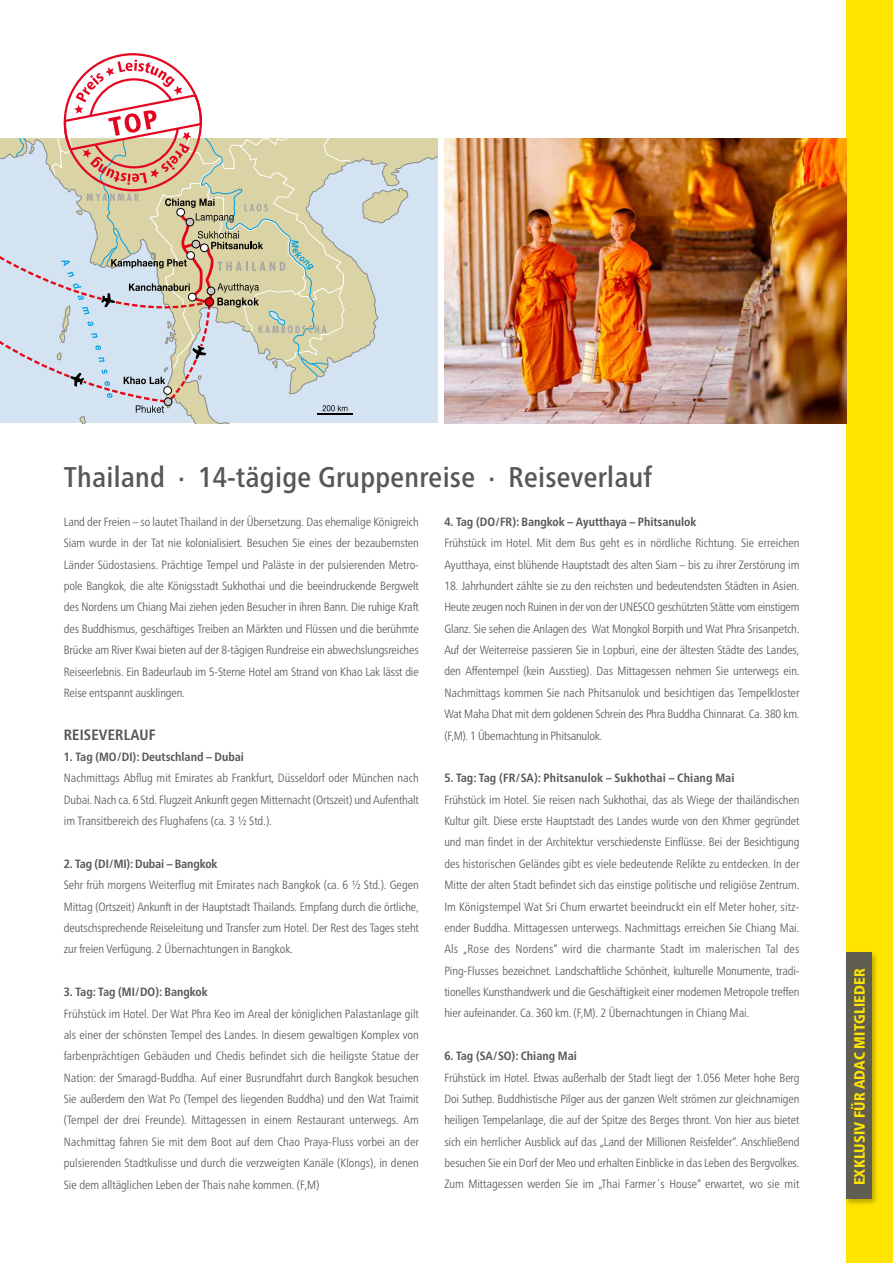
<style>
.page{position:relative;width:893px;height:1263px;background:#fff}
.page>*{position:absolute;margin:0;border:0;box-sizing:border-box;transform-origin:0 0}
.t1{font:500 condensed 28.5px "Frutiger Neue LT Pro";letter-spacing:.01em;color:#575756}
.t2{font:800 condensed 15px "Frutiger Neue LT Pro";letter-spacing:.01em;color:#ffe400}
.t3{font:700 condensed 15px "Frutiger Neue LT Pro";letter-spacing:.01em;color:#575756}
.t4{font:300 condensed 12px/21.3px "Frutiger Neue LT Pro";letter-spacing:-.01em;color:#575756;text-align:justify}
.t5{font:700 condensed 12px "Frutiger Neue LT Pro";color:#575756}
</style>
<div class="page">
<div style="left:846px;top:0;width:47px;height:1263px;background:#ffe400"></div>
<svg style="left:408px;top:139px;width:30px;height:284px;background:#d4e1ea"></svg>
<img style="left:444px;top:138px;width:402px;height:285px">
<div style="left:843px;top:950px;width:36px;height:257px;background:#000;opacity:.3"></div>
<div style="left:846px;top:952px;width:26px;height:247px;background:#5f5e51"></div>
<svg style="left:0;top:60px;width:408px;height:363px"></svg>
<h1 class="t1" style="left:64px;top:461px;width:590px">Thailand ∙ 14-tägige Gruppenreise ∙ Reiseverlauf</h1>
<p class="t4" style="left:64px;top:511px;width:357px">Land der Freien – so lautet Thailand in der Übersetzung. Das ehemalige Königreich Siam wurde in der Tat nie kolonialisiert. Besuchen Sie eines der bezaubernsten Länder Südostasiens. Prächtige Tempel und Paläste in der pulsierenden Metro&shy;pole Bangkok, die alte Königsstadt Sukhothai und die beeindruckende Bergwelt des Nordens um Chiang Mai ziehen jeden Besucher in ihren Bann. Die ruhige Kraft des Buddhismus, geschäftiges Treiben an Märkten und Flüssen und die berühmte Brücke am River Kwai bieten auf der 8-tägigen Rundreise ein abwechslungsreiches Reiseerlebnis. Ein Badeurlaub im 5-Sterne Hotel am Strand von Khao Lak lässt die Reise entspannt ausklingen.</p>
<p class="t3" style="left:64px;top:726px;width:93px">REISEVERLAUF</p>
<p class="t5" style="left:64px;top:750px;width:182px">1. Tag (MO/DI): Deutschland – Dubai</p>
<p class="t4" style="left:64px;top:767px;width:357px">Nachmittags Abflug mit Emirates ab Frankfurt, Düsseldorf oder München nach Dubai. Nach ca. 6 Std. Flugzeit Ankunft gegen Mitternacht (Ortszeit) und Aufenthalt im Transitbereich des Flughafens (ca. 3 ½ Std.).</p>
<p class="t5" style="left:64px;top:857px;width:155px">2. Tag (DI/MI): Dubai – Bangkok</p>
<p class="t4" style="left:64px;top:874px;width:357px">Sehr früh morgens Weiterflug mit Emirates nach Bangkok (ca. 6 ½ Std.). Gegen Mittag (Ortszeit) Ankunft in der Hauptstadt Thailands. Empfang durch die örtliche, deutschsprechende Reiseleitung und Transfer zum Hotel. Der Rest des Tages steht zur freien Verfügung. 2 Übernachtungen in Bangkok.</p>
<p class="t5" style="left:64px;top:985px;width:146px">3. Tag: Tag (MI/DO): Bangkok</p>
<p class="t4" style="left:64px;top:1003px;width:357px">Frühstück im Hotel. Der Wat Phra Keo im Areal der königlichen Palastanlage gilt als einer der schönsten Tempel des Landes. In diesem gewaltigen Komplex von farbenprächtigen Gebäuden und Chedis befindet sich die heiligste Statue der Nation: der Smaragd-Buddha. Auf einer Busrundfahrt durch Bangkok besuchen Sie außerdem den Wat Po (Tempel des liegenden Buddha) und den Wat Traimit (Tempel der drei Freunde). Mittagessen in einem Restaurant unterwegs. Am Nachmittag fahren Sie mit dem Boot auf dem Chao Praya-Fluss vorbei an der pulsierenden Stadtkulisse und durch die verzweigten Kanäle (Klongs), in denen Sie dem alltäglichen Leben der Thais nahe kommen. (F,M)</p>
<p class="t5" style="left:444px;top:515px;width:253px">4. Tag (DO/FR): Bangkok – Ayutthaya – Phitsanulok</p>
<p class="t4" style="left:444px;top:532px;width:357px">Frühstück im Hotel. Mit dem Bus geht es in nördliche Richtung. Sie erreichen<br>Ayutthaya, einst blühende Hauptstadt des alten Siam – bis zu ihrer Zerstörung im</p>
<p class="t4" style="left:444px;top:575px;width:357px">18. Jahrhundert zählte sie zu den reichsten und bedeutendsten Städten in Asien.<br>Heute zeugen noch Ruinen in der von der UNESCO geschützten Stätte vom einstigem Glanz. Sie sehen die Anlagen des Wat Mongkol Borpith und Wat Phra Srisanpetch.<br>Auf der Weiterreise passieren Sie in Lopburi, eine der ältesten Städte des Landes, den Affentempel (kein Ausstieg). Das Mittagessen nehmen Sie unterwegs ein.<br>Nachmittags kommen Sie nach Phitsanulok und besichtigen das Tempelkloster Wat Maha Dhat mit dem goldenen Schrein des Phra Buddha Chinnarat. Ca. 380 km. (F,M). 1 Übernachtung in Phitsanulok.</p>
<p class="t5" style="left:444px;top:771px;width:292px">5. Tag: Tag (FR/SA): Phitsanulok – Sukhothai – Chiang Mai</p>
<p class="t4" style="left:444px;top:789px;width:357px">Frühstück im Hotel. Sie reisen nach Sukhothai, das als Wiege der thailändischen Kultur gilt. Diese erste Hauptstadt des Landes wurde von den Khmer gegründet und man findet in der Architektur verschiedenste Einflüsse. Bei der Besichtigung des historischen Geländes gibt es viele bedeutende Relikte zu entdecken. In der Mitte der alten Stadt befindet sich das einstige politische und religiöse Zentrum.<br>Im Königstempel Wat Sri Chum erwartet beeindruckt ein elf Meter hoher, sitz&shy;ender Buddha. Mittagessen unterwegs. Nachmittags erreichen Sie Chiang Mai.<br>Als „Rose des Nordens“ wird die charmante Stadt im malerischen Tal des Ping-Flusses bezeichnet. Landschaftliche Schönheit, kulturelle Monumente, tradi&shy;tionelles Kunsthandwerk und die Geschäftigkeit einer modernen Metropole treffen hier aufeinander. Ca. 360 km. (F,M). 2 Übernachtungen in Chiang Mai.</p>
<p class="t5" style="left:444px;top:1049px;width:134px">6. Tag (SA/SO): Chiang Mai</p>
<p class="t4" style="left:444px;top:1067px;width:357px">Frühstück im Hotel. Etwas außerhalb der Stadt liegt der 1.056 Meter hohe Berg Doi Suthep. Buddhistische Pilger aus der ganzen Welt strömen zur gleichnamigen heiligen Tempelanlage, die auf der Spitze des Berges thront. Von hier aus bietet sich ein herrlicher Ausblick auf das „Land der Millionen Reisfelder“. Anschließend besuchen Sie ein Dorf der Meo und erhalten Einblicke in das Leben des Bergvolkes.<br>Zum Mittagessen werden Sie im „Thai Farmer´s House“ erwartet, wo sie mit</p>
<p class="t2" style="left:850px;top:1185px;width:219px;rotate:-90deg">EXKLUSIV FÜR ADAC MITGLIEDER</p>
</div>
